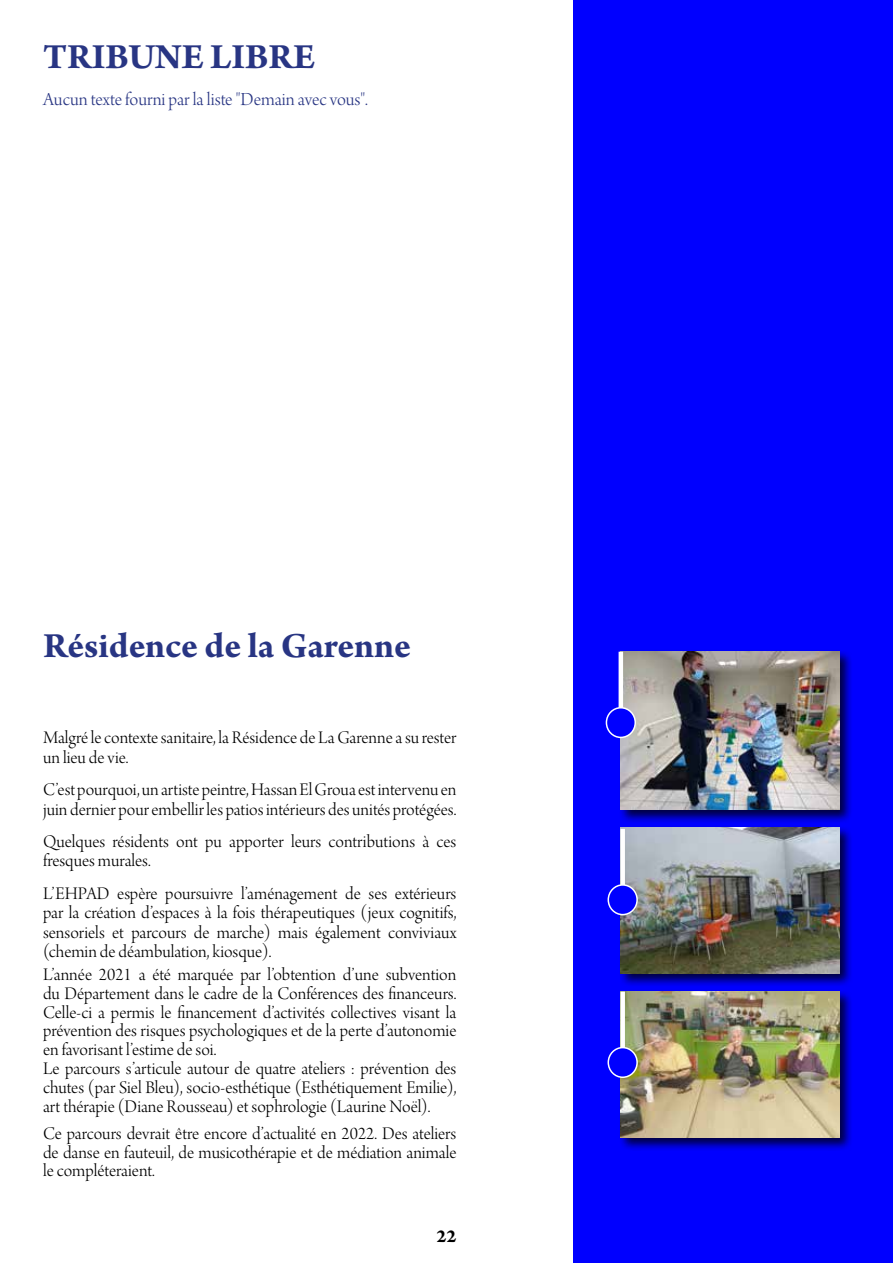
<style>
.page{position:relative;width:893px;height:1263px;background:#fff}
.page>*{position:absolute;margin:0;border:0;box-sizing:border-box;transform-origin:0 0}
.t1{font:700 37.5px "Arno Pro";color:#283583}
.t2{font:19.5px "Arno Pro Light Display";color:#283583}
.t3{font:700 19.5px "Arno Pro";color:#000}
.t4{font:18.75px/18.8px "Arno Pro Light Display";color:#000}
</style>
<div class="page">
<div style="left:574px;top:0;width:319px;height:1263px;background:#00f"></div>
<div style="left:619px;top:825px;width:234px;height:162px;background:#000;opacity:.75"></div>
<img style="left:621px;top:828px;width:218px;height:145px">
<div style="left:619px;top:989px;width:234px;height:162px;background:#000;opacity:.75"></div>
<img style="left:621px;top:991px;width:218px;height:146px">
<div style="left:619px;top:649px;width:234px;height:175px;background:#000;opacity:.75"></div>
<img style="left:621px;top:652px;width:218px;height:157px">
<hr style="left:619px;top:652px;width:4px;height:73px;background:#fff">
<div style="left:606px;top:708px;width:29px;height:29px;background:#00f;border-radius:50%"></div>
<div style="left:606px;top:707px;width:30px;height:31px;border:2px solid #fff;border-radius:50%"></div>
<div style="left:620px;top:829px;width:5px;height:73px;background:#fff"></div>
<div style="left:608px;top:885px;width:29px;height:29px;background:#00f;border-radius:50%"></div>
<div style="left:607px;top:884px;width:31px;height:31px;border:2px solid #fff;border-radius:50%"></div>
<div style="left:620px;top:991px;width:5px;height:74px;background:#fff"></div>
<div style="left:608px;top:1047px;width:29px;height:30px;background:#00f;border-radius:50%"></div>
<div style="left:607px;top:1047px;width:31px;height:31px;border:2px solid #fff;border-radius:50%"></div>
<h1 class="t1" style="left:43px;top:35px;width:273px">TRIBUNE LIBRE</h1>
<p class="t2" style="left:43px;top:89px;width:326px">Aucun texte fourni par la liste "Demain avec vous".</p>
<h1 class="t1" style="left:43px;top:624px;width:369px">Résidence de la Garenne</h1>
<p class="t4" style="left:43px;top:729px;width:415px;line-height:19.5px">Malgré le contexte sanitaire, la Résidence de La Garenne a su rester un lieu de vie.</p>
<p class="t4" style="left:43px;top:781px;width:415px;line-height:19.5px">C’est pourquoi, un artiste peintre, Hassan El Groua est intervenu en juin dernier pour embellir les patios intérieurs des unités protégées.</p>
<p class="t4" style="left:43px;top:833px;width:415px;line-height:19.5px">Quelques résidents ont pu apporter leurs contributions à ces fresques murales.</p>
<p class="t4" style="left:43px;top:885px;width:415px;line-height:19.5px;text-align:justify">L’EHPAD espère poursuivre l’aménagement de ses extérieurs par la création d’espaces à la fois thérapeutiques (jeux cognitifs, sensoriels et parcours de marche) mais également conviviaux (chemin de déambulation, kiosque).</p>
<p class="t4" style="left:43px;top:966px;width:415px">L’année 2021 a été marquée par l’obtention d’une subvention du Département dans le cadre de la Conférences des financeurs.<br>Celle-ci a permis le financement d’activités collectives visant la prévention des risques psychologiques et de la perte d’autonomie en favorisant l’estime de soi.<br>Le parcours s’articule autour de quatre ateliers : prévention des chutes (par Siel Bleu), socio-esthétique (Esthétiquement Emilie), art thérapie (Diane Rousseau) et sophrologie (Laurine Noël).</p>
<p class="t4" style="left:43px;top:1125px;width:415px;text-align:justify">Ce parcours devrait être encore d’actualité en 2022. Des ateliers de danse en fauteuil, de musicothérapie et de médiation animale le compléteraient.</p>
<p class="t3" style="left:436px;top:1225px;width:21px">22</p>
</div>
